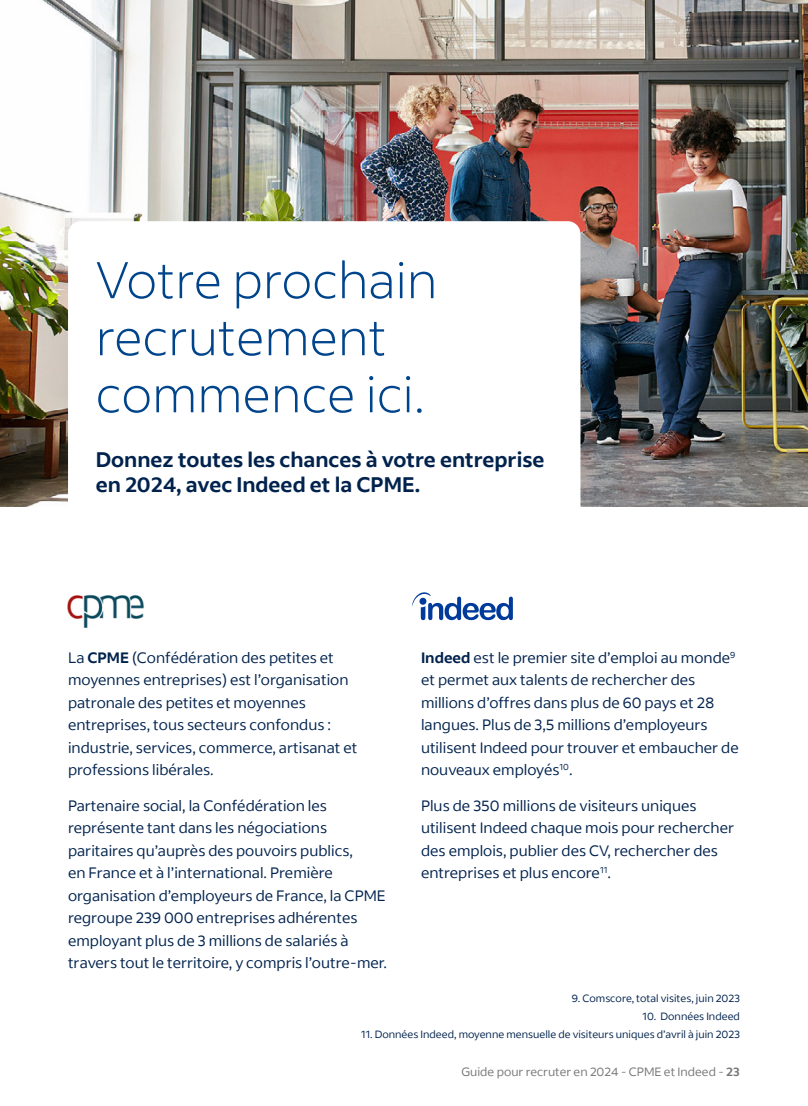
<style>
.page{position:relative;width:808px;height:1106px;background:#fff}
.page>*{position:absolute;margin:0;border:0;box-sizing:border-box;transform-origin:0 0}
.t1{font:300 51px/57px "Indeed Sans";color:#00448c}
.t2{font:700 21px/25.2px "Indeed Sans";color:#00224d}
.t3{font:15px/22.5px "Indeed Sans";color:#00224d}
.t4{font:12px "Indeed Sans";color:#767676}
.t5{font:10.5px "Indeed Sans";color:#00224d}
.s1{font-weight:700}
</style>
<div class="page">
<img style="left:0;top:0;width:808px;height:506px">
<div style="left:68px;top:221px;width:512px;height:400px;background:#fff;border-radius:13px"></div>
<svg style="left:412px;top:592px;width:101px;height:28px"></svg>
<img style="left:67px;top:594px;width:77px;height:34px">
<h1 class="t1" style="left:96px;top:251px;width:343px">Votre prochain recrutement commence ici.</h1>
<h2 class="t2" style="left:96px;top:448px;width:450px">Donnez toutes les chances à votre entreprise en 2024, avec Indeed et la CPME.</h2>
<p class="t3" style="left:68px;top:646px;width:291px">La <span class="s1">CPME</span> (Confédération des petites et moyennes entreprises) est l’organisation patronale des petites et moyennes entreprises, tous secteurs confondus : industrie, services, commerce, artisanat et professions libérales.</p>
<p class="t3" style="left:68px;top:793px;width:320px">Partenaire social, la Confédération les représente tant dans les négociations paritaires qu’auprès des pouvoirs publics,<br>en France et à l’international. Première organisation d’employeurs de France, la CPME regroupe 239 000 entreprises adhérentes employant plus de 3 millions de salariés à travers tout le territoire, y compris l’outre-mer.</p>
<p class="t3" style="left:421px;top:646px;width:319px"><span class="s1">Indeed</span> est le premier site d’emploi au monde<sup>9 </sup>et permet aux talents de rechercher des millions d’offres dans plus de 60 pays et 28 langues. Plus de 3,5 millions d’employeurs utilisent Indeed pour trouver et embaucher de nouveaux employés<sup>10</sup>.</p>
<p class="t3" style="left:421px;top:793px;width:315px">Plus de 350 millions de visiteurs uniques utilisent Indeed chaque mois pour rechercher des emplois, publier des CV, rechercher des entreprises et plus encore<sup>11</sup>.</p>
<p class="t5" style="left:572px;top:991px;width:170px">9. Comscore, total visites, juin 2023</p>
<p class="t5" style="left:643px;top:1012px;width:99px">10. Données Indeed</p>
<p class="t5" style="left:361px;top:1027px;width:380px">11. Données Indeed, moyenne mensuelle de visiteurs uniques d’avril à juin 2023</p>
<p class="t4" style="left:461px;top:1067px;width:280px">Guide pour recruter en 2024 - CPME et Indeed - <span class="s1">23</span></p>
</div>
